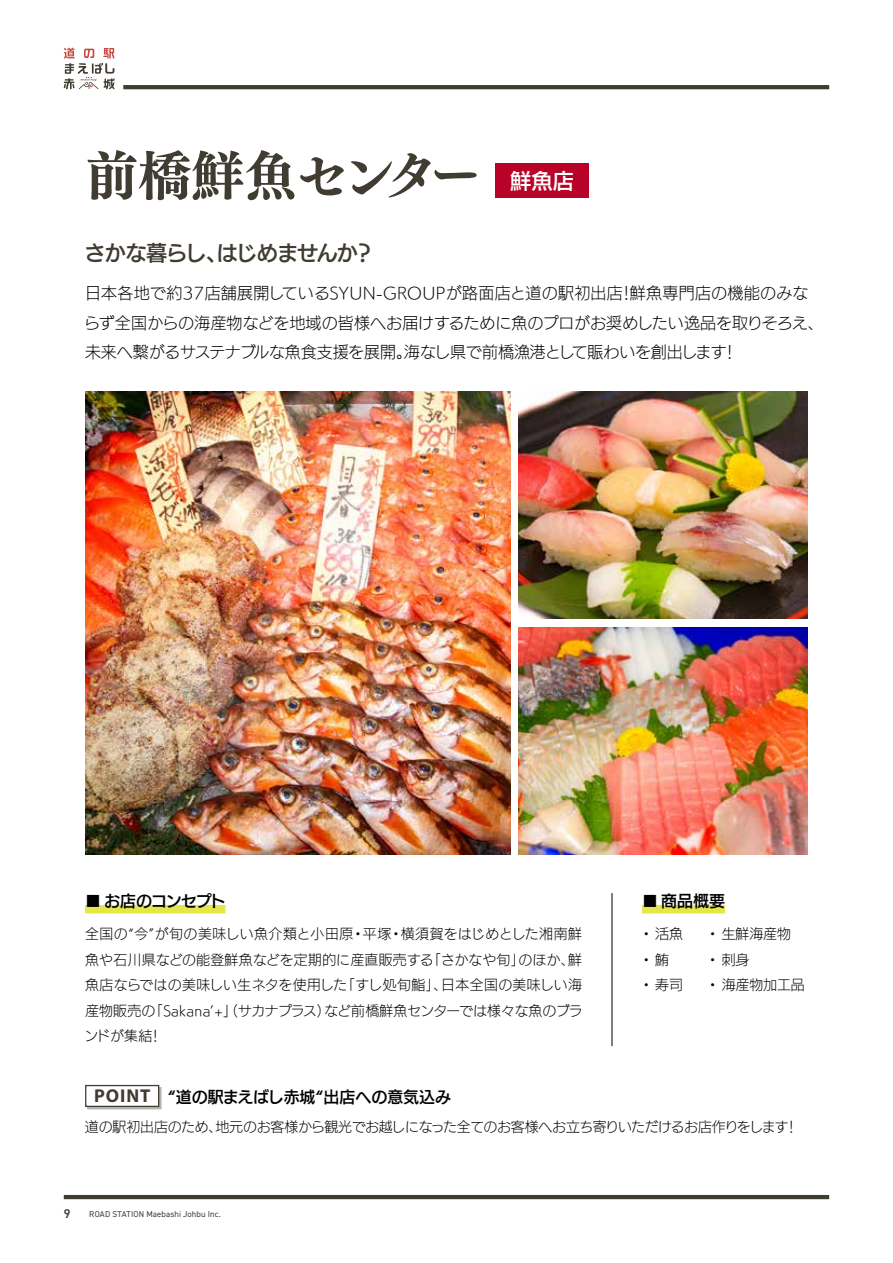
<style>
.page{position:relative;width:893px;height:1263px;background:#fff}
.page>*{position:absolute;margin:0;border:0;box-sizing:border-box;transform-origin:0 0}
.t1{font:53.1px "UD Mincho Pr 6 N B";letter-spacing:-.03em;color:#413c32}
.t2{font:21.3px "UD Kakugo Large Pr 6 N DB";letter-spacing:-.05em;color:#413c32}
.t3{font:21.3px "UD Kakugo Large Pr 6 N DB";color:#fff}
.t4{font:700 18.6px "Myriad Pro";letter-spacing:.05em;color:#413c32}
.t5{font:15.9px/29.7px "UD Kakugo Large Pr 6 N L";color:#000}
.t6{font:15.9px "UD Kakugo Large Pr 6 N DB";color:#000}
.t7{font:15.9px "UD Kakugo Large Pr 6 N DB";letter-spacing:-.05em;color:#000}
.t8{font:13.8px/25.5px "UD Kakugo Large Pr 6 N L";color:#000;text-align:justify}
.t9{font:600 12.75px "DIN2014";color:#413c32}
.t10{font:8.55px "DIN2014";letter-spacing:.015em;color:#413c32}
.s1{font-family:"UD Kakugo Large Pr 6 N L";font-size:13.8px}
</style>
<div class="page">
<hr style="left:123px;top:85px;width:706px;height:4px;background:#413c32">
<hr style="left:64px;top:1195px;width:765px;height:4px;background:#413c32">
<svg style="left:64px;top:48px;width:51px;height:41px"></svg>
<div style="left:85px;top:905px;width:140px;height:8px;background:#e5e647"></div>
<div style="left:642px;top:905px;width:83px;height:8px;background:#e5e647"></div>
<hr style="left:612px;top:893px;width:1px;height:153px;background:#000">
<div style="left:87px;top:1087px;width:74px;height:22px;background:#000;opacity:.3"></div>
<div style="left:86px;top:1085px;width:73px;height:21px;background:#fff"></div>
<div style="left:85px;top:1085px;width:74px;height:22px;border:1px solid #413c32"></div>
<img style="left:85px;top:391px;width:425px;height:464px">
<img style="left:519px;top:391px;width:289px;height:228px">
<img style="left:519px;top:627px;width:289px;height:228px">
<div style="left:495px;top:164px;width:94px;height:34px;background:#b90227"></div>
<h1 class="t1" style="left:85px;top:127px;width:398px">前橋鮮魚センター</h1>
<h2 class="t2" style="left:84px;top:241px;width:291px">さかな暮らし、はじめませんか？</h2>
<h2 class="t3" style="left:510px;top:169px;width:65px">鮮魚店</h2>
<p class="t5" style="left:84px;top:279px;width:741px">日本各地で約37店舗展開しているSYUN-GROUPが路面店と道の駅初出店！鮮魚専門店の機能のみならず全国からの海産物などを地域の皆様へお届けするために魚のプロがお奨めしたい逸品を取りそろえ、未来へ繋がるサステナブルな魚食支援を展開。海なし県で前橋漁港として賑わいを創出します！</p>
<p class="t7" style="left:85px;top:892px;width:142px">■ お店のコンセプト</p>
<p class="t8" style="left:84px;top:922px;width:500px">全国の“今”が旬の美味しい魚介類と小田原・平塚・横須賀をはじめとした湘南鮮魚や石川県などの能登鮮魚などを定期的に産直販売する「さかなや旬」のほか、鮮魚店ならではの美味しい生ネタを使用した「すし処旬鮨」、日本全国の美味しい海産物販売の「Sakana’+」（サカナプラス）など前橋鮮魚センターでは様々な魚のブランドが集結！</p>
<p class="t6" style="left:642px;top:892px;width:84px">■ 商品概要</p>
<p class="t8" style="left:639px;top:922px;width:45px">・活魚</p>
<p class="t8" style="left:706px;top:922px;width:86px">・生鮮海産物</p>
<p class="t8" style="left:639px;top:947px;width:31px">・鮪</p>
<p class="t8" style="left:706px;top:947px;width:45px">・刺身</p>
<p class="t8" style="left:639px;top:973px;width:45px">・寿司</p>
<p class="t8" style="left:706px;top:973px;width:100px">・海産物加工品</p>
<p class="t6" style="left:85px;top:1088px;width:368px"><span class="s1">　　　　　　</span>“道の駅まえばし赤城“出店への意気込み</p>
<p class="t8" style="left:85px;top:1114px;width:715px">道の駅初出店のため、地元のお客様から観光でお越しになった全てのお客様へお立ち寄りいただけるお店作りをします！</p>
<h3 class="t4" style="left:94px;top:1084px;width:58px">POINT</h3>
<p class="t9" style="left:64px;top:1205px;width:8px">9</p>
<p class="t10" style="left:89px;top:1209px;width:133px">ROAD STATION Maebashi Johbu Inc.</p>
</div>
